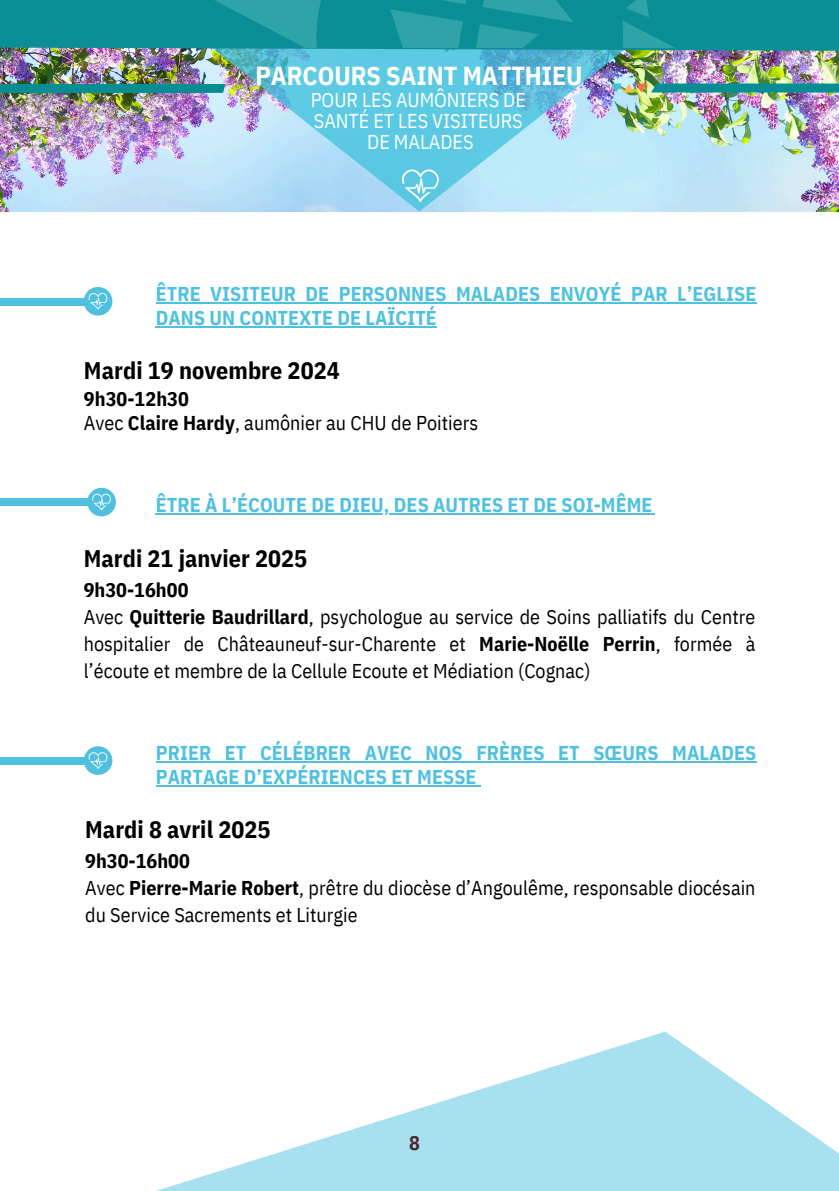
<style>
.page{position:relative;width:839px;height:1191px;background:#fff}
.page>*{position:absolute;margin:0;border:0;box-sizing:border-box;transform-origin:0 0}
.t1{font:700 26px "IBM Plex Sans Cond";letter-spacing:-.005em;color:#fff}
.t2{font:700 24px "IBM Plex Sans Cond";letter-spacing:.005em;color:#000}
.t3{font:20px/27px "IBM Plex Sans Cond";letter-spacing:.005em;color:#000}
.t4{font:700 20px/24px "IBM Plex Sans Cond";letter-spacing:.005em;color:#4fc1df}
.t5{font:20px/21px "IBM Plex Sans Cond";letter-spacing:-.005em;color:#fff;text-align:center}
.t6{font:700 20px "IBM Plex Sans Cond";color:#4e2729}
.s1{font-weight:700}
</style>
<div class="page">
<svg style="left:156px;top:1032px;width:682px;height:159px;fill:#a7e0ef"></svg>
<img style="left:0;top:51px;width:838px;height:161px">
<svg style="left:186px;top:51px;width:466px;height:161px;background:#8fd0e5"></svg>
<div style="left:84px;top:287px;width:28px;height:29px;background:#4fc1df;border-radius:50%"></div>
<svg style="left:0;top:0;width:838px;height:51px;background:#119097"></svg>
<svg style="left:418px;top:0;width:49px;height:4px"></svg>
<svg style="left:617px;top:0;width:58px;height:48px;background:#16959c"></svg>
<svg style="left:476px;top:0;width:97px;height:48px;background:#1b989e"></svg>
<svg style="left:207px;top:0;width:115px;height:48px;background:#1c999f"></svg>
<svg style="left:390px;top:9px;width:72px;height:39px;background:#249da3"></svg>
<svg style="left:610px;top:84px;width:228px;height:9px;background:#2f9895"></svg>
<svg style="left:89px;top:293px;width:18px;height:16px"></svg>
<div style="left:0;top:298px;width:87px;height:8px;background:#4fc1df"></div>
<div style="left:87px;top:488px;width:29px;height:28px;background:#4fc1df;border-radius:50%"></div>
<svg style="left:92px;top:494px;width:19px;height:16px"></svg>
<div style="left:0;top:498px;width:87px;height:8px;background:#4fc1df"></div>
<div style="left:84px;top:746px;width:28px;height:29px;background:#4fc1df;border-radius:50%"></div>
<svg style="left:89px;top:752px;width:18px;height:17px"></svg>
<div style="left:0;top:757px;width:84px;height:7px;background:#4fc1df"></div>
<div style="left:0;top:84px;width:225px;height:9px;background:#078e95"></div>
<svg style="left:402px;top:169px;width:37px;height:33px"></svg>
<hr style="left:156px;top:303px;width:600px;height:1px;background:#4fc1df">
<hr style="left:156px;top:327px;width:281px;height:1px;background:#4fc1df">
<hr style="left:156px;top:514px;width:498px;height:1px;background:#4fc1df">
<hr style="left:156px;top:761px;width:600px;height:2px;background:#4fc1df">
<hr style="left:156px;top:785px;width:320px;height:2px;background:#4fc1df">
<h1 class="t1" style="left:255px;top:58px;width:328px">PARCOURS SAINT MATTHIEU</h1>
<p class="t5" style="left:311px;top:89px;width:216px">POUR LES AUMÔNIERS DE<br>SANTÉ ET LES VISITEURS<br>DE MALADES</p>
<p class="t4" style="left:156px;top:282px;width:602px">ÊTRE VISITEUR DE PERSONNES MALADES ENVOYÉ PAR L’EGLISE<br>DANS UN CONTEXTE DE LAÏCITÉ</p>
<p class="t2" style="left:84px;top:354px;width:257px">Mardi 19 novembre 2024</p>
<p class="t3" style="left:84px;top:386px;width:396px;line-height:24px"><span class="s1">9h30-12h30<br></span>Avec <span class="s1">Claire Hardy</span>, aumônier au CHU de Poitiers</p>
<p class="t4" style="left:156px;top:493px;width:498px">ÊTRE À L’ÉCOUTE DE DIEU, DES AUTRES ET DE SOI-MÊME</p>
<p class="t2" style="left:84px;top:542px;width:225px">Mardi 21 janvier 2025</p>
<p class="t3" style="left:84px;top:576px;width:673px"><span class="s1">9h30-16h00<br></span>Avec <span class="s1">Quitterie Baudrillard</span>, psychologue au service de Soins palliatifs du Centre hospitalier de Châteauneuf-sur-Charente et <span class="s1">Marie-Noëlle Perrin</span>, formée à l’écoute et membre de la Cellule Ecoute et Médiation (Cognac)</p>
<p class="t4" style="left:156px;top:740px;width:602px">PRIER ET CÉLÉBRER AVEC NOS FRÈRES ET SŒURS MALADES<br>PARTAGE D’EXPÉRIENCES ET MESSE</p>
<p class="t2" style="left:85px;top:814px;width:187px">Mardi 8 avril 2025</p>
<p class="t3" style="left:85px;top:847px;width:671px"><span class="s1">9h30-16h00<br></span>Avec <span class="s1">Pierre-Marie Robert</span>, prêtre du diocèse d’Angoulême, responsable diocésain du Service Sacrements et Liturgie</p>
<p class="t6" style="left:409px;top:1130px;width:12px">8</p>
</div>
